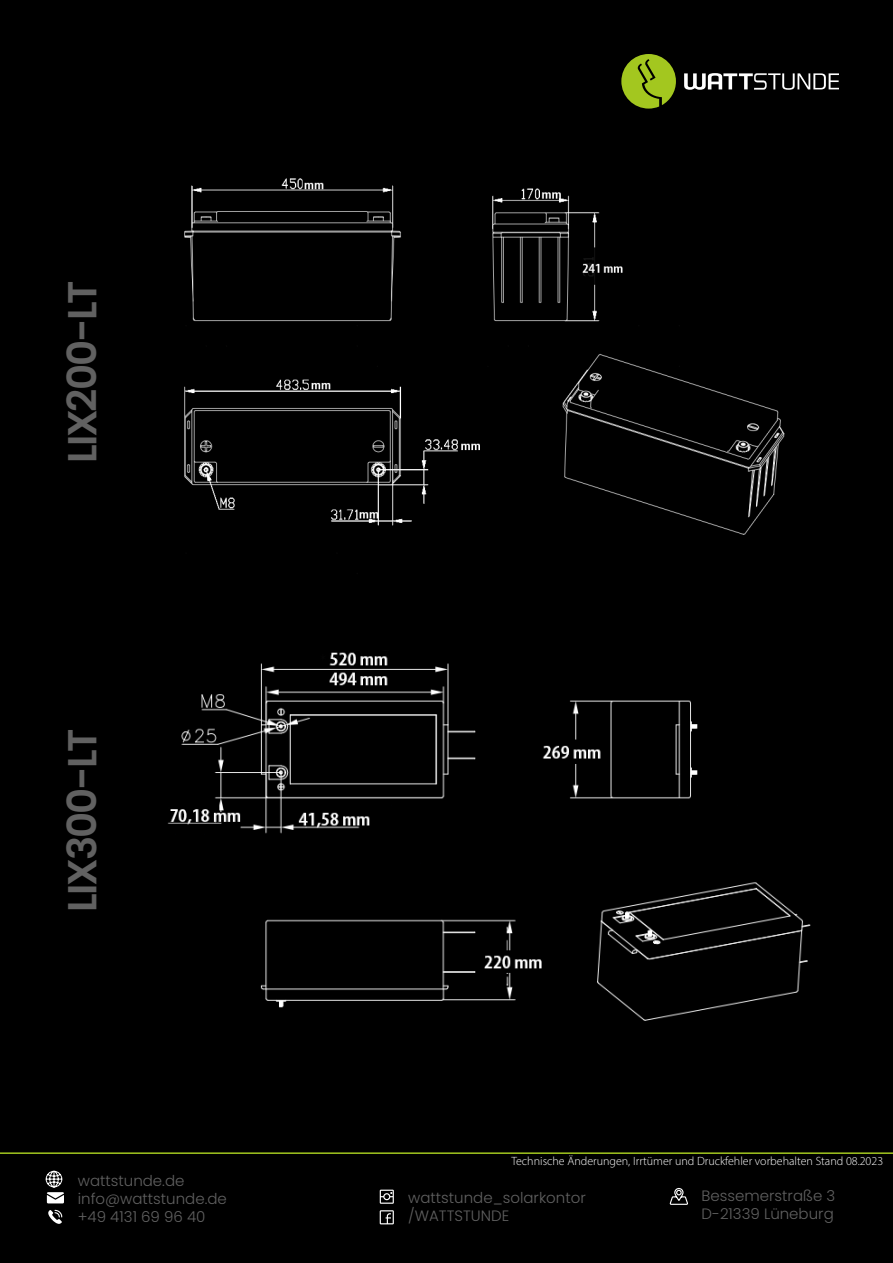
<style>
.page{position:relative;width:893px;height:1263px;background:#000}
.page>*{position:absolute;margin:0;border:0;box-sizing:border-box;transform-origin:0 0}
.t1{font:600 40.5px "Poppins";letter-spacing:-.05em;color:#616161}
.t2{font:300 15px "Poppins";color:#616161}
.t3{font:300 12px "Myriad Pro";color:#fff}
</style>
<div class="page">
<svg style="left:684px;top:73px;width:155px;height:17px"></svg>
<svg style="left:621px;top:54px;width:55px;height:55px"></svg>
<svg style="left:0;top:1152px;width:893px;height:73px"></svg>
<svg style="left:45px;top:1170px;width:19px;height:33px"></svg>
<svg style="left:48px;top:1210px;width:14px;height:14px"></svg>
<svg style="left:380px;top:1189px;width:14px;height:15px"></svg>
<svg style="left:380px;top:1210px;width:14px;height:14px"></svg>
<svg style="left:669px;top:1187px;width:19px;height:18px"></svg>
<img style="left:167px;top:652px;width:644px;height:369px">
<img style="left:184px;top:178px;width:601px;height:357px">
<p class="t1" style="left:59px;top:463px;width:184px;rotate:-90deg">LIX200-LT</p>
<p class="t1" style="left:59px;top:912px;width:185px;rotate:-90deg">LIX300-LT</p>
<p class="t2" style="left:78px;top:1172px;width:108px">wattstunde.de</p>
<p class="t2" style="left:78px;top:1190px;width:151px">info@wattstunde.de</p>
<p class="t2" style="left:78px;top:1208px;width:129px">+49 4131 69 96 40</p>
<p class="t3" style="left:511px;top:1154px;width:373px">Technische Änderungen, Irrtümer und Druckfehler vorbehalten Stand 08.2023</p>
<p class="t2" style="left:408px;top:1188px;width:179px">wattstunde_solarkontor</p>
<p class="t2" style="left:408px;top:1206px;width:103px">/WATTSTUNDE</p>
<p class="t2" style="left:702px;top:1187px;width:135px">Bessemerstraße 3</p>
<p class="t2" style="left:702px;top:1205px;width:134px">D-21339 Lüneburg</p>
</div>
